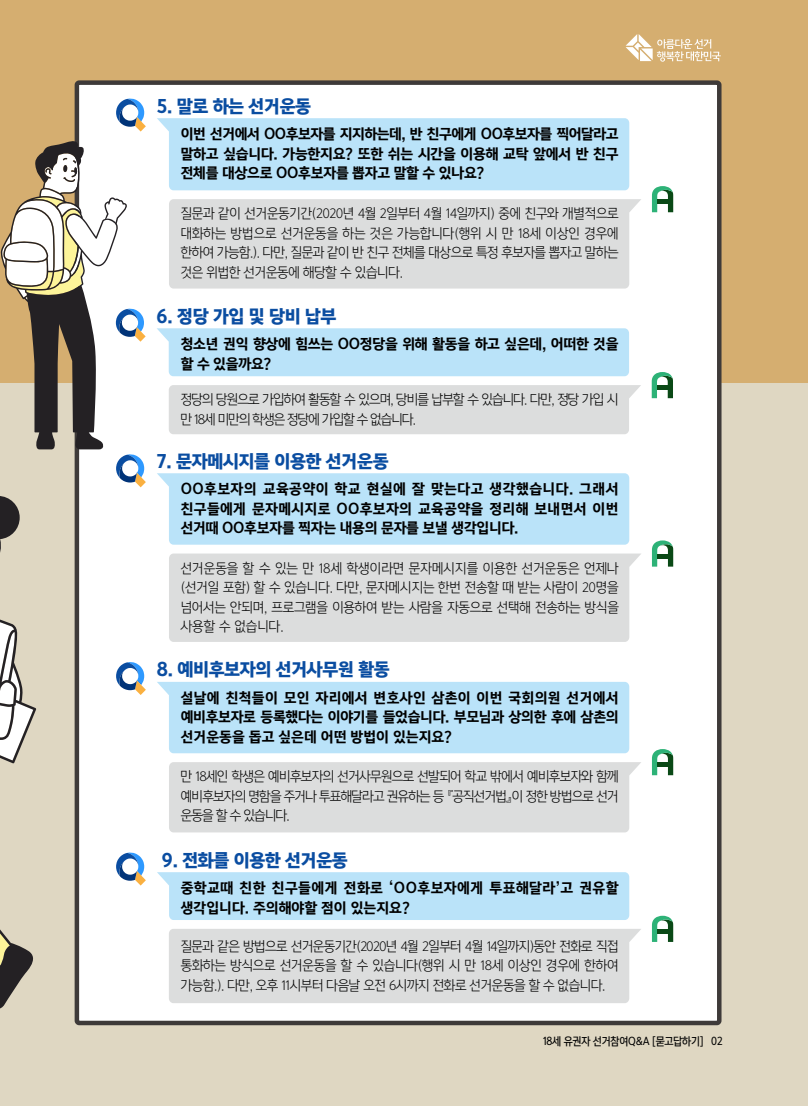
<style>
.page{position:relative;width:808px;height:1106px;background:#fff}
.page>*{position:absolute;margin:0;border:0;box-sizing:border-box;transform-origin:0 0}
.t1{font:16.5px "Yoon Gothic Pro 790";letter-spacing:-.025em;color:#0a4da1;scale:.95 1}
.t2{font:13.5px/19.5px "Yoon Gothic Pro 730";letter-spacing:-.04em;color:#000;text-align:justify;scale:.95 1}
.t3{font:13.5px/19.5px "Yoon Gothic Pro 780";letter-spacing:-.02em;color:#000;text-align:justify;scale:.95 1}
.t4{font:13.5px/19.5px "Yoon Gothic Pro 730";letter-spacing:-.07em;color:#000;scale:.95 1}
.t5{font:13.5px/19.5px "Yoon Gothic Pro 780";letter-spacing:.035em;color:#000;scale:.95 1}
.t6{font:10.5px "Yoon Gothic Pro 760";letter-spacing:-.025em;color:#000;scale:.9 1}
</style>
<div class="page">
<div style="left:0;top:383px;width:808px;height:723px;background:#dfd7c2"></div>
<div style="left:0;top:0;width:808px;height:383px;background:#d5ae70"></div>
<div style="left:77px;top:83px;width:642px;height:940px;background:#fff;border-radius:2px"></div>
<div style="left:75px;top:80px;width:646px;height:945px;border:4px solid #3e3a39;border-radius:2px"></div>
<svg style="left:0;top:496px;width:36px;height:513px"></svg>
<svg style="left:0;top:140px;width:118px;height:309px"></svg>
<div style="left:157px;top:118px;width:472px;height:72px;background:#bae3f9"></div>
<div style="left:169px;top:199px;width:472px;height:89px;background:#dcdddd"></div>
<svg style="left:116px;top:98px;width:30px;height:33px"></svg>
<svg style="left:652px;top:186px;width:21px;height:26px"></svg>
<div style="left:657px;top:199px;width:11px;height:5px;background:#0a4916"></div>
<div style="left:157px;top:328px;width:472px;height:48px;background:#bae3f9"></div>
<div style="left:169px;top:385px;width:472px;height:49px;background:#dcdddd"></div>
<svg style="left:116px;top:308px;width:30px;height:34px"></svg>
<svg style="left:652px;top:372px;width:21px;height:26px"></svg>
<div style="left:657px;top:385px;width:11px;height:5px;background:#0a4916"></div>
<div style="left:157px;top:473px;width:472px;height:71px;background:#bae3f9"></div>
<div style="left:169px;top:553px;width:472px;height:89px;background:#dcdddd"></div>
<svg style="left:116px;top:454px;width:30px;height:33px"></svg>
<svg style="left:652px;top:540px;width:21px;height:26px"></svg>
<hr style="left:657px;top:554px;width:11px;height:4px;background:#0a4916">
<div style="left:157px;top:682px;width:472px;height:71px;background:#bae3f9"></div>
<div style="left:169px;top:762px;width:472px;height:70px;background:#dcdddd"></div>
<svg style="left:116px;top:662px;width:30px;height:33px"></svg>
<svg style="left:652px;top:749px;width:21px;height:26px"></svg>
<div style="left:657px;top:762px;width:11px;height:5px;background:#0a4916"></div>
<div style="left:157px;top:872px;width:472px;height:48px;background:#bae3f9"></div>
<div style="left:169px;top:929px;width:472px;height:74px;background:#dcdddd"></div>
<svg style="left:116px;top:852px;width:30px;height:33px"></svg>
<svg style="left:652px;top:915px;width:21px;height:27px"></svg>
<div style="left:657px;top:929px;width:11px;height:5px;background:#0a4916"></div>
<svg style="left:626px;top:34px;width:95px;height:28px"></svg>
<p class="t1" style="left:157px;top:93px;width:164px">5. 말로 하는 선거운동</p>
<p class="t3" style="left:181px;top:124px;width:462px">이번 선거에서 OO후보자를 지지하는데, 반 친구에게 OO후보자를 찍어달라고 말하고 싶습니다. 가능한지요? 또한 쉬는 시간을 이용해 교탁 앞에서 반 친구 전체를 대상으로 OO후보자를 뽑자고 말할 수 있나요?</p>
<p class="t2" style="left:181px;top:204px;width:463px">질문과 같이 선거운동기간(2020년 4월 2일부터 4월 14일까지) 중에 친구와 개별적으로 대화하는 방법으로 선거운동을 하는 것은 가능합니다(행위 시 만 18세 이상인 경우에 한하여 가능함.). 다만, 질문과 같이 반 친구 전체를 대상으로 특정 후보자를 뽑자고 말하는 것은 위법한 선거운동에 해당할 수 있습니다.</p>
<p class="t1" style="left:157px;top:304px;width:191px">6. 정당 가입 및 당비 납부</p>
<p class="t3" style="left:181px;top:334px;width:462px">청소년 권익 향상에 힘쓰는 OO정당을 위해 활동을 하고 싶은데, 어떠한 것을 할 수 있을까요?</p>
<p class="t4" style="left:181px;top:389px;width:462px">정당의 당원으로 가입하여 활동할 수 있으며, 당비를 납부할 수 있습니다. 다만, 정당 가입 시 만 18세 미만의 학생은 정당에 가입할 수 없습니다.</p>
<p class="t1" style="left:157px;top:448px;width:246px">7. 문자메시지를 이용한 선거운동</p>
<p class="t3" style="left:181px;top:479px;width:462px">OO후보자의 교육공약이 학교 현실에 잘 맞는다고 생각했습니다. 그래서 친구들에게 문자메시지로 OO후보자의 교육공약을 정리해 보내면서 이번 선거때 OO후보자를 찍자는 내용의 문자를 보낼 생각입니다.</p>
<p class="t2" style="left:181px;top:558px;width:463px">선거운동을 할 수 있는 만 18세 학생이라면 문자메시지를 이용한 선거운동은 언제나 (선거일 포함) 할 수 있습니다. 다만, 문자메시지는 한번 전송할 때 받는 사람이 20명을 넘어서는 안되며, 프로그램을 이용하여 받는 사람을 자동으로 선택해 전송하는 방식을 사용할 수 없습니다.</p>
<p class="t1" style="left:157px;top:657px;width:247px">8. 예비후보자의 선거사무원 활동</p>
<p class="t3" style="left:181px;top:687px;width:462px">설날에 친척들이 모인 자리에서 변호사인 삼촌이 이번 국회의원 선거에서 예비후보자로 등록했다는 이야기를 들었습니다. 부모님과 상의한 후에 삼촌의 선거운동을 돕고 싶은데 어떤 방법이 있는지요?</p>
<p class="t2" style="left:181px;top:766px;width:463px">만 18세인 학생은 예비후보자의 선거사무원으로 선발되어 학교 밖에서 예비후보자와 함께 예비후보자의 명함을 주거나 투표해달라고 권유하는 등 『공직선거법』이 정한 방법으로 선거 운동을 할 수 있습니다.</p>
<p class="t1" style="left:162px;top:847px;width:198px">9. 전화를 이용한 선거운동</p>
<p class="t5" style="left:181px;top:878px;width:462px">중학교때 친한 친구들에게 전화로 ‘OO후보자에게 투표해달라’고 권유할 생각입니다. 주의해야할 점이 있는지요?</p>
<p class="t2" style="left:181px;top:936px;width:462px">질문과 같은 방법으로 선거운동기간(2020년 4월 2일부터 4월 14일까지)동안 전화로 직접 통화하는 방식으로 선거운동을 할 수 있습니다(행위 시 만 18세 이상인 경우에 한하여 가능함.). 다만, 오후 11시부터 다음날 오전 6시까지 전화로 선거운동을 할 수 없습니다.</p>
<p class="t6" style="left:543px;top:1033px;width:201px">18세 유권자 선거참여Q&amp;A [묻고답하기] 02</p>
</div>
